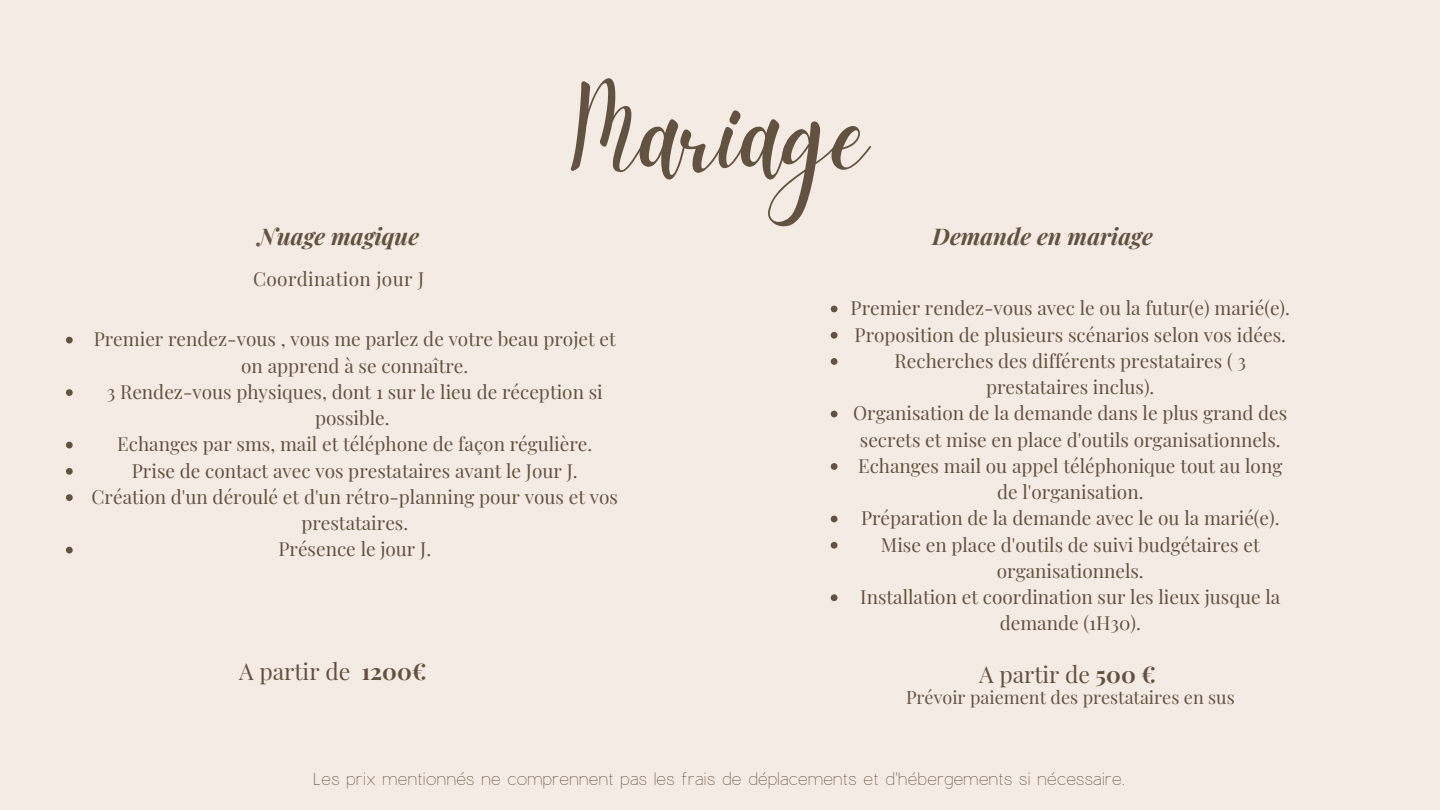
<style>
.page{position:relative;width:1440px;height:810px;background:#f5ebe5}
.page>*{position:absolute;margin:0;border:0;box-sizing:border-box;transform-origin:0 0}
.t1{font:120px "Daydream";color:#625240}
.t2{font:italic 700 23px "Playfair Display";color:#625240}
.t3{font:23px "Playfair Display";color:#625240}
.t4{font:19px/26.2px "Playfair Display";color:#625240;text-align:center}
.t5{font:19px "Playfair Display";letter-spacing:.02em;color:#625240}
.t6{font:18px "Playfair Display";color:#625240}
.t7{font:100 17px "Charlevoix Pro";color:#625240}
.s1{font-weight:700}
</style>
<div class="page">
<svg style="left:66px;top:337px;width:7px;height:6px"></svg>
<svg style="left:66px;top:389px;width:7px;height:7px"></svg>
<svg style="left:66px;top:442px;width:7px;height:6px"></svg>
<svg style="left:66px;top:468px;width:7px;height:7px"></svg>
<svg style="left:66px;top:494px;width:7px;height:7px"></svg>
<svg style="left:66px;top:547px;width:7px;height:6px"></svg>
<svg style="left:831px;top:306px;width:6px;height:6px"></svg>
<svg style="left:831px;top:332px;width:6px;height:7px"></svg>
<svg style="left:831px;top:358px;width:6px;height:7px"></svg>
<svg style="left:831px;top:411px;width:6px;height:6px"></svg>
<svg style="left:831px;top:463px;width:6px;height:7px"></svg>
<svg style="left:831px;top:516px;width:6px;height:6px"></svg>
<svg style="left:831px;top:542px;width:6px;height:7px"></svg>
<svg style="left:831px;top:594px;width:6px;height:7px"></svg>
<p class="t2" style="left:258px;top:220px;width:162px">Nuage magique</p>
<p class="t5" style="left:253px;top:266px;width:173px">Coordination jour J</p>
<p class="t1" style="left:571px;top:63px;width:300px">Mariage</p>
<p class="t2" style="left:932px;top:220px;width:222px">Demande en mariage</p>
<p class="t4" style="left:94px;top:325px;width:524px">Premier rendez-vous , vous me parlez de votre beau projet et on apprend à se connaître.</p>
<p class="t4" style="left:107px;top:378px;width:498px">3 Rendez-vous physiques, dont 1 sur le lieu de réception si possible.</p>
<p class="t4" style="left:117px;top:430px;width:477px">Echanges par sms, mail et téléphone de façon régulière.</p>
<p class="t4" style="left:132px;top:457px;width:447px">Prise de contact avec vos prestataires avant le Jour J.</p>
<p class="t4" style="left:92px;top:483px;width:528px">Création d'un déroulé et d'un rétro-planning pour vous et vos prestataires.</p>
<p class="t4" style="left:278px;top:535px;width:154px">Présence le jour J.</p>
<p class="t4" style="left:851px;top:294px;width:441px">Premier rendez-vous avec le ou la futur(e) marié(e).</p>
<p class="t4" style="left:855px;top:321px;width:433px">Proposition de plusieurs scénarios selon vos idées.</p>
<p class="t4" style="left:895px;top:347px;width:353px">Recherches des différents prestataires ( 3 prestataires inclus).</p>
<p class="t4" style="left:853px;top:399px;width:436px">Organisation de la demande dans le plus grand des secrets et mise en place d'outils organisationnels.</p>
<p class="t4" style="left:858px;top:452px;width:426px">Echanges mail ou appel téléphonique tout au long de l'organisation.</p>
<p class="t4" style="left:861px;top:504px;width:420px">Préparation de la demande avec le ou la marié(e).</p>
<p class="t4" style="left:881px;top:531px;width:380px">Mise en place d'outils de suivi budgétaires et organisationnels.</p>
<p class="t4" style="left:860px;top:583px;width:422px">Installation et coordination sur les lieux jusque la demande (1H30).</p>
<p class="t3" style="left:239px;top:655px;width:189px">A partir de <span class="s1">1200€</span></p>
<p class="t3" style="left:979px;top:658px;width:178px">A partir de <span class="s1">500 €</span></p>
<p class="t6" style="left:906px;top:685px;width:330px">Prévoir paiement des prestataires en sus</p>
<p class="t7" style="left:313px;top:769px;width:815px">Les prix mentionnés ne comprennent pas les frais de déplacements et d'hébergements si nécessaire.</p>
</div>
